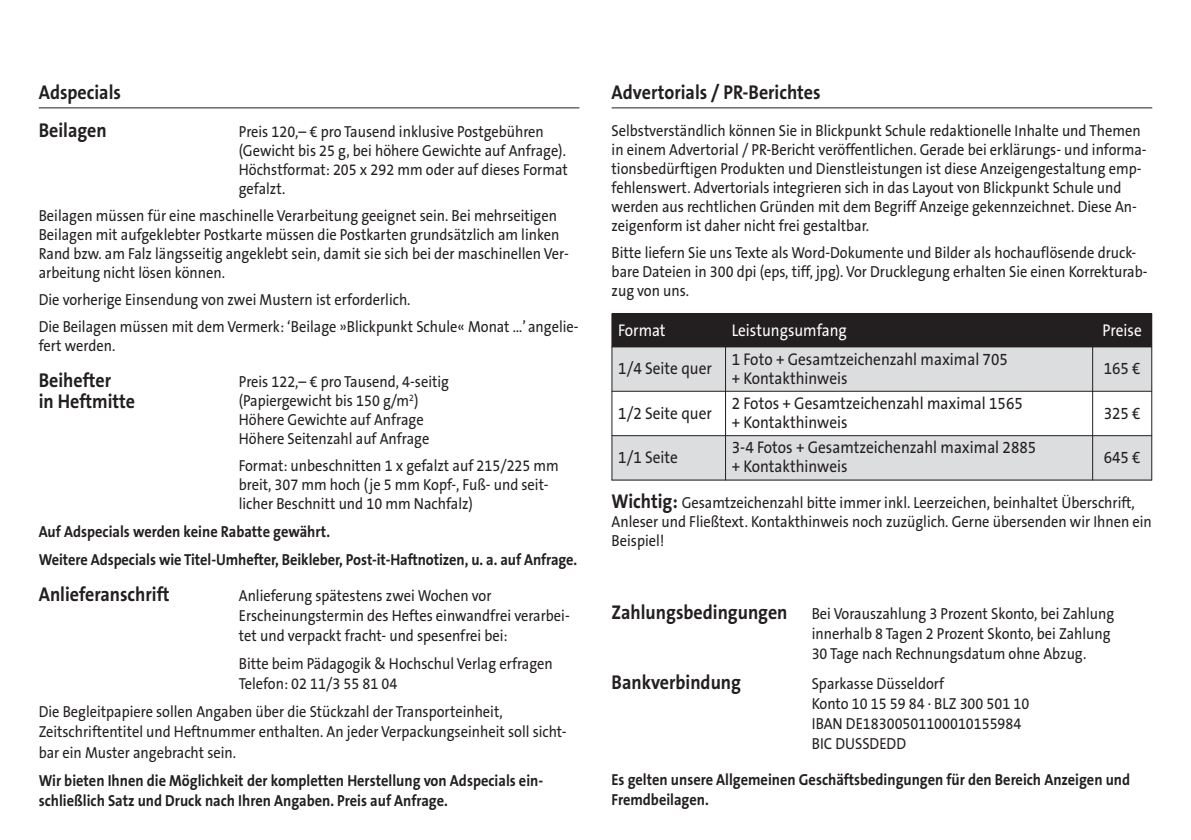
<style>
.page{position:relative;width:1191px;height:840px;background:#fff}
.page>*{position:absolute;margin:0;border:0;box-sizing:border-box;transform-origin:0 0}
.t1{font:700 20px/38px "The Sans B7";color:#231f20;scale:.9 1}
.t2{font:17px/19px "The Sans B5 Plain";color:#231f20;scale:.9 1}
.t3{font:17px "The Sans B5 Plain";color:#fff;scale:.9 1}
.t4{font:16px/19px "The Sans B5 Plain";color:#231f20;scale:.9 1}
.t5{font:700 16px/20px "The Sans B7";color:#231f20;scale:.9 1}
.s1{font-family:"The Sans B7";font-weight:700;font-size:20px}
</style>
<div class="page">
<hr style="left:39px;top:107px;width:540px;height:1px;background:#231f20">
<div style="left:611px;top:313px;width:114px;height:34px;background:#231f20"></div>
<div style="left:725px;top:313px;width:367px;height:34px;background:#231f20"></div>
<div style="left:1092px;top:313px;width:60px;height:34px;background:#231f20"></div>
<div style="left:611px;top:347px;width:114px;height:44px;background:#dcdddf"></div>
<div style="left:725px;top:347px;width:367px;height:44px;background:#dcdddf"></div>
<div style="left:1092px;top:347px;width:60px;height:44px;background:#dcdddf"></div>
<div style="left:611px;top:435px;width:114px;height:45px;background:#dcdddf"></div>
<div style="left:725px;top:435px;width:367px;height:45px;background:#dcdddf"></div>
<div style="left:1092px;top:435px;width:60px;height:45px;background:#dcdddf"></div>
<hr style="left:611px;top:313px;width:1px;height:167px;background:#231f20">
<hr style="left:725px;top:313px;width:1px;height:167px;background:#231f20">
<hr style="left:1092px;top:313px;width:1px;height:167px;background:#231f20">
<hr style="left:1151px;top:313px;width:1px;height:167px;background:#231f20">
<hr style="left:611px;top:391px;width:541px;height:1px;background:#231f20">
<hr style="left:611px;top:435px;width:541px;height:1px;background:#231f20">
<hr style="left:611px;top:479px;width:541px;height:1px;background:#231f20">
<hr style="left:611px;top:107px;width:541px;height:1px;background:#231f20">
<p class="t1" style="left:39px;top:73px;width:93px">Adspecials<br>Beilagen</p>
<p class="t4" style="left:239px;top:122px;width:367px">Preis 120,– € pro Tausend inklusive Postgebühren (Gewicht bis 25 g, bei höhere Gewichte auf Anfrage).<br>Höchstformat: 205 x 292 mm oder auf dieses Format gefalzt.</p>
<p class="t4" style="left:39px;top:206px;width:590px">Beilagen müssen für eine maschinelle Verarbeitung geeignet sein. Bei mehrseitigen Beilagen mit aufgeklebter Postkarte müssen die Postkarten grundsätzlich am linken Rand bzw. am Falz längsseitig angeklebt sein, damit sie sich bei der maschinellen Ver&shy;arbeitung nicht lösen können.</p>
<p class="t4" style="left:39px;top:286px;width:601px;line-height:27px">Die vorherige Einsendung von zwei Mustern ist erforderlich.<br>Die Beilagen müssen mit dem Vermerk: ‘Beilage »Blickpunkt Schule« Monat …’ angelie-</p>
<p class="t4" style="left:39px;top:336px;width:87px">fert werden.</p>
<p class="t1" style="left:39px;top:361px;width:82px">Beihefter</p>
<p class="t4" style="left:239px;top:372px;width:235px">Preis 122,– € pro Tausend, 4-seitig</p>
<p class="t1" style="left:39px;top:382px;width:109px">in Heftmitte</p>
<p class="t4" style="left:239px;top:391px;width:213px">(Papiergewicht bis 150 g/m<sup>2</sup>)<br>Höhere Gewichte auf Anfrage<br>Höhere Seitenzahl auf Anfrage</p>
<p class="t4" style="left:239px;top:456px;width:357px">Format: unbeschnitten 1 x gefalzt auf 215/225 mm breit, 307 mm hoch (je 5 mm Kopf-, Fuß- und seit&shy;licher Beschnitt und 10 mm Nachfalz)</p>
<p class="t5" style="left:39px;top:518px;width:600px;line-height:28px">Auf Adspecials werden keine Rabatte gewährt.<br>Weitere Adspecials wie Titel-Umhefter, Beikleber, Post-it-Haftnotizen, u. a. auf Anfrage.</p>
<p class="t1" style="left:39px;top:575px;width:147px">Anlieferanschrift</p>
<p class="t4" style="left:239px;top:586px;width:369px;line-height:20px">Anlieferung spätestens zwei Wochen vor<br>Erscheinungstermin des Heftes einwandfrei verarbei&shy;tet und verpackt fracht- und spesenfrei bei:</p>
<p class="t4" style="left:239px;top:654px;width:350px;line-height:20px">Bitte beim Pädagogik &amp; Hochschul Verlag erfragen<br>Telefon: 02 11/3 55 81 04</p>
<p class="t4" style="left:39px;top:702px;width:588px;line-height:20px">Die Begleitpapiere sollen Angaben über die Stückzahl der Transporteinheit,<br>Zeitschriftentitel und Heftnummer enthalten. An jeder Verpackungseinheit soll sicht&shy;bar ein Muster angebracht sein.</p>
<p class="t5" style="left:39px;top:770px;width:562px">Wir bieten Ihnen die Möglichkeit der kompletten Herstellung von Adspecials ein&shy;schließlich Satz und Druck nach Ihren Angaben. Preis auf Anfrage.</p>
<p class="t1" style="left:611px;top:73px;width:234px">Advertorials / PR-Berichtes</p>
<p class="t4" style="left:611px;top:121px;width:596px">Selbstverständlich können Sie in Blickpunkt Schule redaktionelle Inhalte und Themen in einem Advertorial / PR-Bericht veröffentlichen. Gerade bei erklärungs- und informa&shy;tionsbedürftigen Produkten und Dienstleistungen ist diese Anzeigengestaltung emp&shy;fehlenswert. Advertorials integrieren sich in das Layout von Blickpunkt Schule und werden aus rechtlichen Gründen mit dem Begriff Anzeige gekennzeichnet. Diese An&shy;zeigenform ist daher nicht frei gestaltbar.</p>
<p class="t4" style="left:611px;top:243px;width:597px">Bitte liefern Sie uns Texte als Word-Dokumente und Bilder als hochauflösende druck&shy;bare Dateien in 300 dpi (eps, tiff, jpg). Vor Drucklegung erhalten Sie einen Korrekturab&shy;zug von uns.</p>
<p class="t3" style="left:618px;top:321px;width:54px">Format</p>
<p class="t3" style="left:732px;top:321px;width:129px">Leistungsumfang</p>
<p class="t3" style="left:1102px;top:321px;width:45px">Preise</p>
<p class="t2" style="left:618px;top:359px;width:106px">1/4 Seite quer</p>
<p class="t2" style="left:732px;top:350px;width:308px">1 Foto + Gesamtzeichenzahl maximal 705 + Kontakthinweis</p>
<p class="t2" style="left:1103px;top:359px;width:43px">165 €</p>
<p class="t2" style="left:618px;top:403px;width:106px">1/2 Seite quer</p>
<p class="t2" style="left:732px;top:394px;width:325px">2 Fotos + Gesamtzeichenzahl maximal 1565 + Kontakthinweis</p>
<p class="t2" style="left:1103px;top:403px;width:43px">325 €</p>
<p class="t2" style="left:618px;top:448px;width:68px">1/1 Seite</p>
<p class="t2" style="left:732px;top:438px;width:340px">3-4 Fotos + Gesamtzeichenzahl maximal 2885 + Kontakthinweis</p>
<p class="t2" style="left:1103px;top:448px;width:43px">645 €</p>
<p class="t4" style="left:611px;top:493px;width:601px"><span class="s1">Wichtig:</span> Gesamtzeichenzahl bitte immer inkl. Leerzeichen, beinhaltet Überschrift,<br>Anleser und Fließtext. Kontakthinweis noch zuzüglich. Gerne übersenden wir Ihnen ein<br>Beispiel!</p>
<p class="t4" style="left:811px;top:603px;width:337px;line-height:20px;text-indent:-200px"><span class="s1">Zahlungsbedingungen</span> Bei Vorauszahlung 3 Prozent Skonto, bei Zahlung innerhalb 8 Tagen 2 Prozent Skonto, bei Zahlung<br>30 Tage nach Rechnungsdatum ohne Abzug.</p>
<p class="t1" style="left:611px;top:663px;width:145px">Bankverbindung</p>
<p class="t4" style="left:811px;top:673px;width:243px;line-height:20px">Sparkasse Düsseldorf<br>Konto 10 15 59 84 · BLZ 300 501 10<br>IBAN DE18300501100010155984<br>BIC DUSSDEDD</p>
<p class="t5" style="left:611px;top:769px;width:577px">Es gelten unsere Allgemeinen Geschäftsbedingungen für den Bereich Anzeigen und<br>Fremdbeilagen.</p>
</div>
